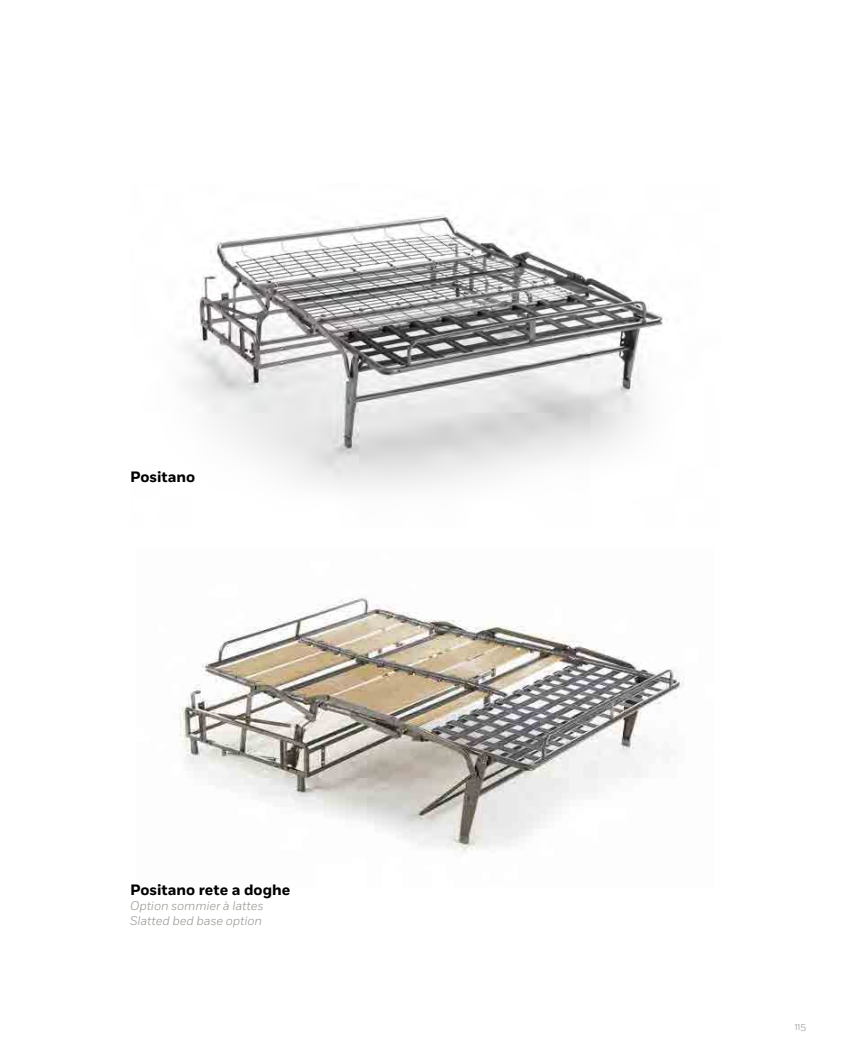
<style>
.page{position:relative;width:851px;height:1063px;background:#fff}
.page>*{position:absolute;margin:0;border:0;box-sizing:border-box;transform-origin:0 0}
.t1{font:700 15px "Fort";color:#000}
.t2{font:italic 300 12.5px/15px "Fort";letter-spacing:-.01em;color:#91918c}
.t3{font:300 10px "Fort";color:#91918c}
</style>
<div class="page">
<img style="left:179px;top:597px;width:505px;height:254px">
<img style="left:183px;top:214px;width:480px;height:275px">
<p class="t1" style="left:130px;top:468px;width:67px">Positano</p>
<p class="t1" style="left:130px;top:881px;width:162px">Positano rete a doghe</p>
<p class="t2" style="left:130px;top:898px;width:135px">Option sommier à lattes<br>Slatted bed base option</p>
<p class="t3" style="left:794px;top:1021px;width:13px">115</p>
</div>
